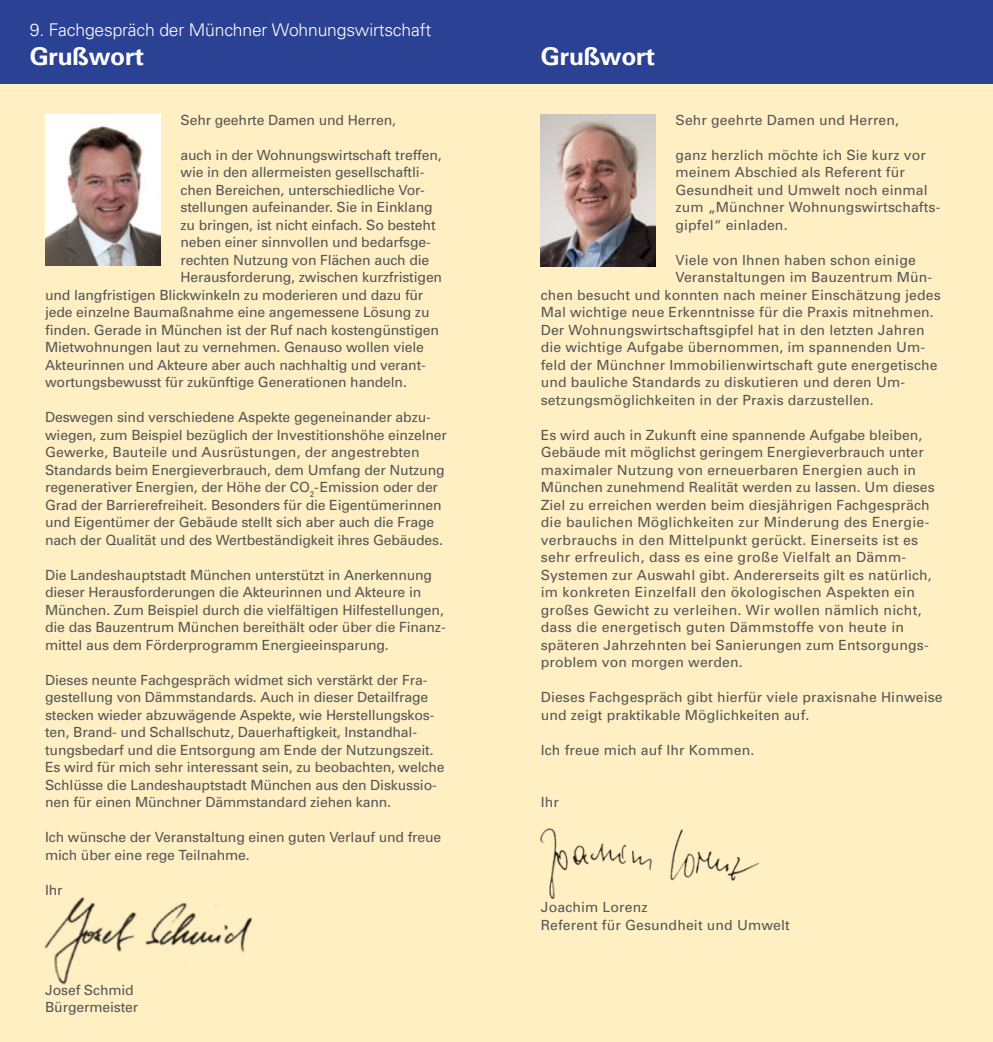
<style>
.page{position:relative;width:993px;height:1042px;background:#fff}
.page>*{position:absolute;margin:0;border:0;box-sizing:border-box;transform-origin:0 0}
.t1{font:700 24.5px "Univers";letter-spacing:-.01em;color:#fff}
.t2{font:300 17.5px "Univers";letter-spacing:-.01em;color:#fff}
.t3{font:14px/17.5px "Univers";letter-spacing:-.01em;color:#565656}
.t4{font:14px/17.5px "Univers";letter-spacing:.01em;color:#565656}
</style>
<div class="page">
<div style="left:496px;top:0;width:496px;height:1042px;background:#ffefc3"></div>
<div style="left:0;top:0;width:496px;height:1042px;background:#ffefc3"></div>
<div style="left:0;top:0;width:496px;height:83px;background:#2a4194"></div>
<img style="left:45px;top:114px;width:116px;height:152px">
<img style="left:44px;top:897px;width:209px;height:87px">
<div style="left:496px;top:0;width:496px;height:83px;background:#2a4194"></div>
<img style="left:540px;top:114px;width:115px;height:153px">
<img style="left:540px;top:828px;width:220px;height:70px">
<p class="t2" style="left:30px;top:19px;width:403px">9. Fachgespräch der Münchner Wohnungswirtschaft</p>
<h1 class="t1" style="left:30px;top:41px;width:116px">Grußwort</h1>
<p class="t3" style="left:180px;top:111px;width:217px">Sehr geehrte Damen und Herren,</p>
<p class="t3" style="left:180px;top:146px;width:262px">auch in der Wohnungswirtschaft treffen,</p>
<p class="t3" style="left:180px;top:163px;width:245px">wie in den allermeisten gesellschaftli-</p>
<p class="t3" style="left:180px;top:181px;width:245px">chen Bereichen, unterschiedliche Vor-</p>
<p class="t3" style="left:180px;top:198px;width:253px">stellungen aufeinander. Sie in Einklang</p>
<p class="t3" style="left:180px;top:216px;width:256px">zu bringen, ist nicht einfach. So besteht</p>
<p class="t3" style="left:180px;top:233px;width:252px">neben einer sinnvollen und bedarfsge-</p>
<p class="t3" style="left:180px;top:251px;width:250px">rechten Nutzung von Flächen auch die</p>
<p class="t3" style="left:180px;top:268px;width:263px">Herausforderung, zwischen kurzfristigen</p>
<p class="t3" style="left:45px;top:286px;width:379px">und langfristigen Blickwinkeln zu moderieren und dazu für</p>
<p class="t3" style="left:45px;top:303px;width:386px">jede einzelne Baumaßnahme eine angemessene Lösung zu</p>
<p class="t3" style="left:45px;top:321px;width:395px">finden. Gerade in München ist der Ruf nach kostengünstigen</p>
<p class="t3" style="left:45px;top:338px;width:380px">Mietwohnungen laut zu vernehmen. Genauso wollen viele</p>
<p class="t3" style="left:45px;top:356px;width:382px">Akteurinnen und Akteure aber auch nachhaltig und verant-</p>
<p class="t3" style="left:45px;top:373px;width:363px">wortungsbewusst für zukünftige Generationen handeln.</p>
<p class="t3" style="left:45px;top:408px;width:403px">Deswegen sind verschiedene Aspekte gegeneinander abzu&shy;wiegen, zum Beispiel bezüglich der Investitionshöhe einzelner Gewerke, Bauteile und Ausrüstungen, der angestrebten Standards beim Energieverbrauch, dem Umfang der Nutzung regenerativer Energien, der Höhe der CO<sub>2</sub>-Emission oder der Grad der Barrierefreiheit. Besonders für die Eigentümerinnen und Eigentümer der Gebäude stellt sich aber auch die Frage nach der Qualität und des Wertbeständigkeit ihres Gebäudes.</p>
<p class="t3" style="left:45px;top:566px;width:402px">Die Landeshauptstadt München unterstützt in Anerkennung dieser Herausforderungen die Akteurinnen und Akteure in München. Zum Beispiel durch die vielfältigen Hilfestellungen, die das Bauzentrum München bereithält oder über die Finanz&shy;mittel aus dem Förderprogramm Energieeinsparung.</p>
<p class="t3" style="left:45px;top:671px;width:401px">Dieses neunte Fachgespräch widmet sich verstärkt der Fra&shy;gestellung von Dämmstandards. Auch in dieser Detailfrage stecken wieder abzuwägende Aspekte, wie Herstellungskos&shy;ten, Brand- und Schallschutz, Dauerhaftigkeit, Instandhal&shy;tungsbedarf und die Entsorgung am Ende der Nutzungszeit.<br>Es wird für mich sehr interessant sein, zu beobachten, welche Schlüsse die Landeshauptstadt München aus den Diskussio&shy;nen für einen Münchner Dämmstandard ziehen kann.</p>
<p class="t3" style="left:45px;top:828px;width:397px">Ich wünsche der Veranstaltung einen guten Verlauf und freue mich über eine rege Teilnahme.</p>
<p class="t3" style="left:45px;top:881px;width:19px">Ihr</p>
<p class="t3" style="left:45px;top:980px;width:95px">Josef Schmid<br>Bürgermeister</p>
<h1 class="t1" style="left:540px;top:41px;width:116px">Grußwort</h1>
<p class="t4" style="left:675px;top:111px;width:225px">Sehr geehrte Damen und Herren,</p>
<p class="t4" style="left:675px;top:146px;width:266px">ganz herzlich möchte ich Sie kurz vor meinem Abschied als Referent für<br>Gesundheit und Umwelt noch einmal zum „Münchner Wohnungswirtschafts&shy;gipfel“ einladen.</p>
<p class="t4" style="left:675px;top:251px;width:242px">Viele von Ihnen haben schon einige</p>
<p class="t4" style="left:675px;top:268px;width:258px">Veranstaltungen im Bauzentrum Mün-</p>
<p class="t4" style="left:540px;top:286px;width:401px">chen besucht und konnten nach meiner Einschätzung jedes</p>
<p class="t4" style="left:540px;top:303px;width:394px">Mal wichtige neue Erkenntnisse für die Praxis mitnehmen.</p>
<p class="t4" style="left:540px;top:321px;width:385px">Der Wohnungswirtschaftsgipfel hat in den letzten Jahren</p>
<p class="t4" style="left:540px;top:338px;width:386px">die wichtige Aufgabe übernommen, im spannenden Um-</p>
<p class="t4" style="left:540px;top:356px;width:398px">feld der Münchner Immobilienwirtschaft gute energetische</p>
<p class="t4" style="left:540px;top:373px;width:366px">und bauliche Standards zu diskutieren und deren Um-</p>
<p class="t4" style="left:540px;top:391px;width:334px">setzungsmöglichkeiten in der Praxis darzustellen.</p>
<p class="t4" style="left:540px;top:426px;width:395px">Es wird auch in Zukunft eine spannende Aufgabe bleiben, Gebäude mit möglichst geringem Energieverbrauch unter maximaler Nutzung von erneuerbaren Energien auch in München zunehmend Realität werden zu lassen. Um dieses Ziel zu erreichen werden beim diesjährigen Fachgespräch die baulichen Möglichkeiten zur Minderung des Energie&shy;verbrauchs in den Mittelpunkt gerückt. Einerseits ist es sehr erfreulich, dass es eine große Vielfalt an Dämm-Systemen zur Auswahl gibt. Andererseits gilt es natürlich, im konkreten Einzelfall den ökologischen Aspekten ein großes Gewicht zu verleihen. Wir wollen nämlich nicht, dass die energetisch guten Dämmstoffe von heute in späteren Jahrzehnten bei Sanierungen zum Entsorgungs&shy;problem von morgen werden.</p>
<p class="t4" style="left:540px;top:688px;width:403px">Dieses Fachgespräch gibt hierfür viele praxisnahe Hinweise und zeigt praktikable Möglichkeiten auf.</p>
<p class="t4" style="left:540px;top:741px;width:215px">Ich freue mich auf Ihr Kommen.</p>
<p class="t3" style="left:540px;top:793px;width:20px">Ihr</p>
<p class="t4" style="left:540px;top:898px;width:250px">Joachim Lorenz<br>Referent für Gesundheit und Umwelt</p>
</div>
